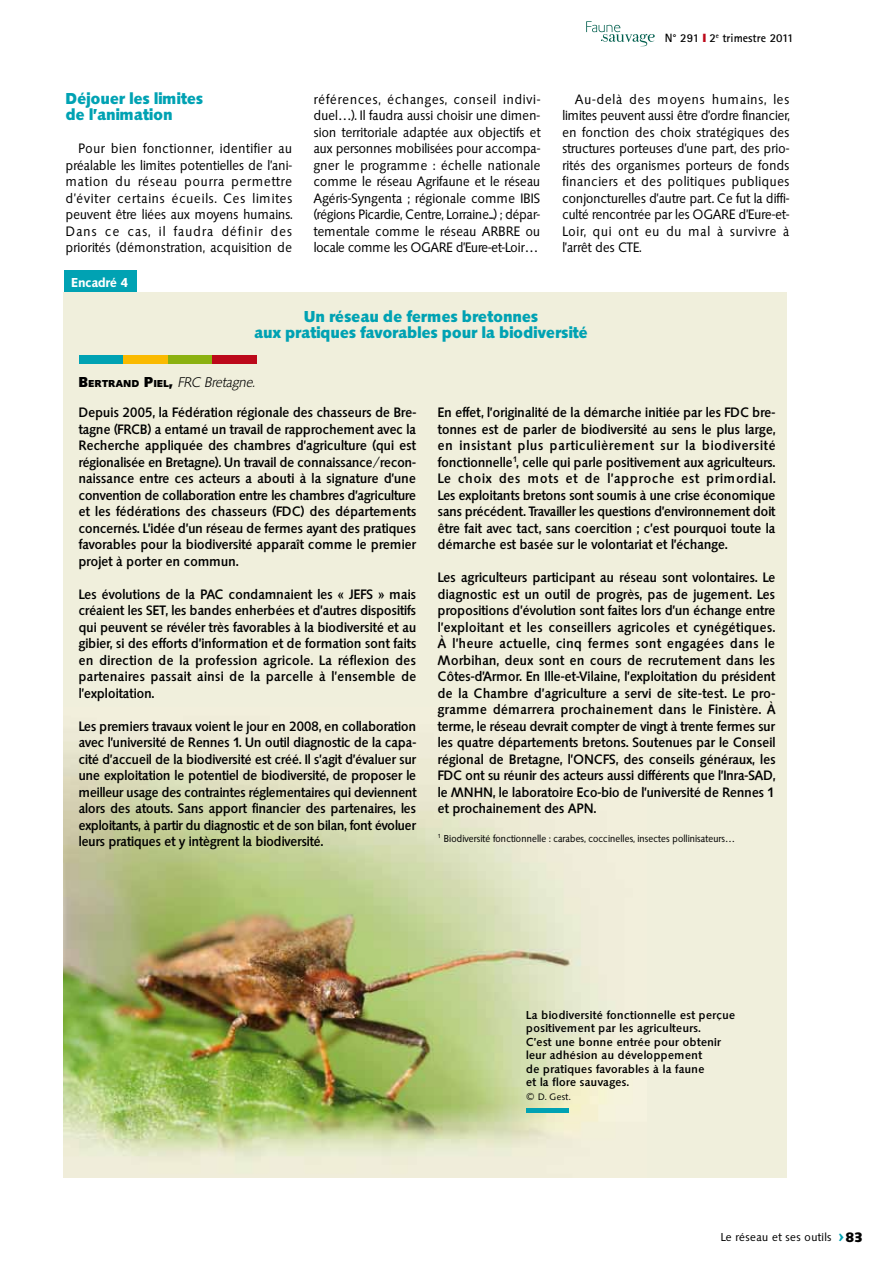
<style>
.page{position:relative;width:893px;height:1263px;background:#fff}
.page>*{position:absolute;margin:0;border:0;box-sizing:border-box;transform-origin:0 0}
.t1{font:700 16.5px/16.5px "Saxony";letter-spacing:-.02em;color:#00a2b3;text-align:center;scale:.95 1}
.t2{font:500 14.25px/16.5px "Saxony";letter-spacing:-.02em;color:#000;text-align:justify;scale:.95 1}
.t3{font:14.25px/16.5px "Saxony";letter-spacing:-.01em;color:#000;text-align:justify;scale:.95 1}
.t4{font:700 14.25px "Saxony";color:#000;scale:.95 1}
.t5{font:italic 300 13.5px "Saxony";color:#000}
.t6{font:600 13.5px "Saxony";letter-spacing:-.02em;color:#fff;scale:.95 1}
.t7{font:500 12px/13.5px "Saxony";color:#000}
.t8{font:700 12px "Rotis Sans Serif";color:#000}
.t9{font:12px "Saxony";color:#000}
.t10{font:10.5px "Saxony";letter-spacing:-.02em;color:#000;scale:.95 1}
.t11{font:9.75px "Saxony";color:#000}
.s1{color:#bc091a}
.s2{font-weight:700;font-style:normal;font-size:15px}
.s3{font-weight:700;font-style:normal;font-size:10.5px}
.s4{font-weight:700;font-size:18px;color:#00a2b3}
</style>
<div class="page">
<svg style="left:586px;top:21px;width:69px;height:25px"></svg>
<div style="left:64px;top:292px;width:723px;height:886px;background:#f0efdc"></div>
<div style="left:64px;top:271px;width:72px;height:21px;background:#00a2b3"></div>
<div style="left:79px;top:355px;width:44px;height:8px;background:#00a2b3"></div>
<div style="left:123px;top:355px;width:45px;height:8px;background:#faba00"></div>
<div style="left:168px;top:355px;width:45px;height:8px;background:#8bb110"></div>
<div style="left:212px;top:355px;width:45px;height:8px;background:#bc091a"></div>
<img style="left:64px;top:742px;width:536px;height:415px">
<hr style="left:526px;top:1109px;width:43px;height:4px;background:#00a2b3">
<p class="t1" style="left:66px;top:90px;width:147px;text-align:left">Déjouer les limites de l’animation</p>
<p class="t3" style="left:66px;top:140px;width:240px;text-indent:13px">Pour bien fonctionner, identifier au préalable les limites potentielles de l’ani&shy;mation du réseau pourra permettre d’éviter certains écueils. Ces limites peuvent être liées aux moyens humains.<br>Dans ce cas, il faudra définir des priorités (démonstration, acquisition de</p>
<p class="t6" style="left:72px;top:275px;width:61px">Encadré 4</p>
<p class="t8" style="left:665px;top:30px;width:131px">N° 291 <span class="s1">❙</span> 2<sup>e</sup> trimestre 2011</p>
<p class="t3" style="left:314px;top:91px;width:240px">références, échanges, conseil indivi&shy;duel…). Il faudra aussi choisir une dimen&shy;sion territoriale adaptée aux objectifs et aux personnes mobilisées pour accompa&shy;gner le programme : échelle nationale comme le réseau Agrifaune et le réseau Agéris-Syngenta ; régionale comme IBIS (régions Picardie, Centre, Lorraine...) ; dépar&shy;tementale comme le réseau ARBRE ou locale comme les OGARE d’Eure-et-Loir…</p>
<p class="t3" style="left:562px;top:91px;width:241px;text-indent:13px">Au-delà des moyens humains, les limites peuvent aussi être d’ordre financier, en fonction des choix stratégiques des structures porteuses d’une part, des prio&shy;rités des organismes porteurs de fonds financiers et des politiques publiques conjoncturelles d’autre part. Ce fut la diffi&shy;culté rencontrée par les OGARE d’Eure-et-Loir, qui ont eu du mal à survivre à l’arrêt des CTE.</p>
<p class="t1" style="left:254px;top:308px;width:353px">Un réseau de fermes bretonnes<br>aux pratiques favorables pour la biodiversité</p>
<p class="t5" style="left:79px;top:374px;width:177px"><span class="s2">B</span><span class="s3">ERTRAND</span> <span class="s2">P</span><span class="s3">IEL</span><span class="s2">,</span> FRC Bretagne.</p>
<p class="t2" style="left:79px;top:404px;width:357px">Depuis 2005, la Fédération régionale des chasseurs de Bre&shy;tagne (FRCB) a entamé un travail de rapprochement avec la Recherche appliquée des chambres d’agriculture (qui est régionalisée en Bretagne). Un travail de connaissance/recon&shy;naissance entre ces acteurs a abouti à la signature d’une convention de collaboration entre les chambres d’agriculture et les fédérations des chasseurs (FDC) des départements concernés. L’idée d’un réseau de fermes ayant des pratiques favorables pour la biodiversité apparaît comme le premier projet à porter en commun.</p>
<p class="t2" style="left:79px;top:586px;width:357px">Les évolutions de la PAC condamnaient les « JEFS » mais créaient les SET, les bandes enherbées et d’autres dispositifs qui peuvent se révéler très favorables à la biodiversité et au gibier, si des efforts d’information et de formation sont faits en direction de la profession agricole. La réflexion des partenaires passait ainsi de la parcelle à l’ensemble de l’exploitation.</p>
<p class="t2" style="left:79px;top:718px;width:357px">Les premiers travaux voient le jour en 2008, en collaboration avec l’université de Rennes 1. Un outil diagnostic de la capa&shy;cité d’accueil de la biodiversité est créé. Il s’agit d’évaluer sur une exploitation le potentiel de biodiversité, de proposer le meilleur usage des contraintes réglementaires qui deviennent alors des atouts. Sans apport financier des partenaires, les exploitants, à partir du diagnostic et de son bilan, font évoluer leurs pratiques et y intègrent la biodiversité.</p>
<p class="t2" style="left:438px;top:404px;width:357px">En effet, l’originalité de la démarche initiée par les FDC bre&shy;tonnes est de parler de biodiversité au sens le plus large, en insistant plus particulièrement sur la biodiversité fonctionnelle<sup>1</sup>, celle qui parle positivement aux agriculteurs.<br>Le choix des mots et de l’approche est primordial.<br>Les exploitants bretons sont soumis à une crise économique sans précédent. Travailler les questions d’environnement doit être fait avec tact, sans coercition ; c’est pourquoi toute la démarche est basée sur le volontariat et l’échange.</p>
<p class="t2" style="left:438px;top:569px;width:357px">Les agriculteurs participant au réseau sont volontaires. Le diagnostic est un outil de progrès, pas de jugement. Les propositions d’évolution sont faites lors d’un échange entre l’exploitant et les conseillers agricoles et cynégétiques.<br>À l’heure actuelle, cinq fermes sont engagées dans le Morbihan, deux sont en cours de recrutement dans les Côtes-d’Armor. En Ille-et-Vilaine, l’exploitation du président de la Chambre d’agriculture a servi de site-test. Le pro&shy;gramme démarrera prochainement dans le Finistère. À terme, le réseau devrait compter de vingt à trente fermes sur les quatre départements bretons. Soutenues par le Conseil régional de Bretagne, l’ONCFS, des conseils généraux, les FDC ont su réunir des acteurs aussi différents que l’Inra-SAD, le MNHN, le laboratoire Eco-bio de l’université de Rennes 1 et prochainement des APN.</p>
<p class="t10" style="left:438px;top:832px;width:314px"><sup>1</sup> Biodiversité fonctionnelle : carabes, coccinelles, insectes pollinisateurs…</p>
<p class="t7" style="left:526px;top:1008px;width:211px">La biodiversité fonctionnelle est perçue positivement par les agriculteurs.<br>C’est une bonne entrée pour obtenir leur adhésion au développement<br>de pratiques favorables à la faune<br>et la flore sauvages.</p>
<p class="t11" style="left:526px;top:1091px;width:46px">© D. Gest.</p>
<p class="t9" style="left:721px;top:1230px;width:125px">Le réseau et ses outils <span class="s4">&gt;</span></p>
<p class="t4" style="left:846px;top:1229px;width:20px">83</p>
</div>
